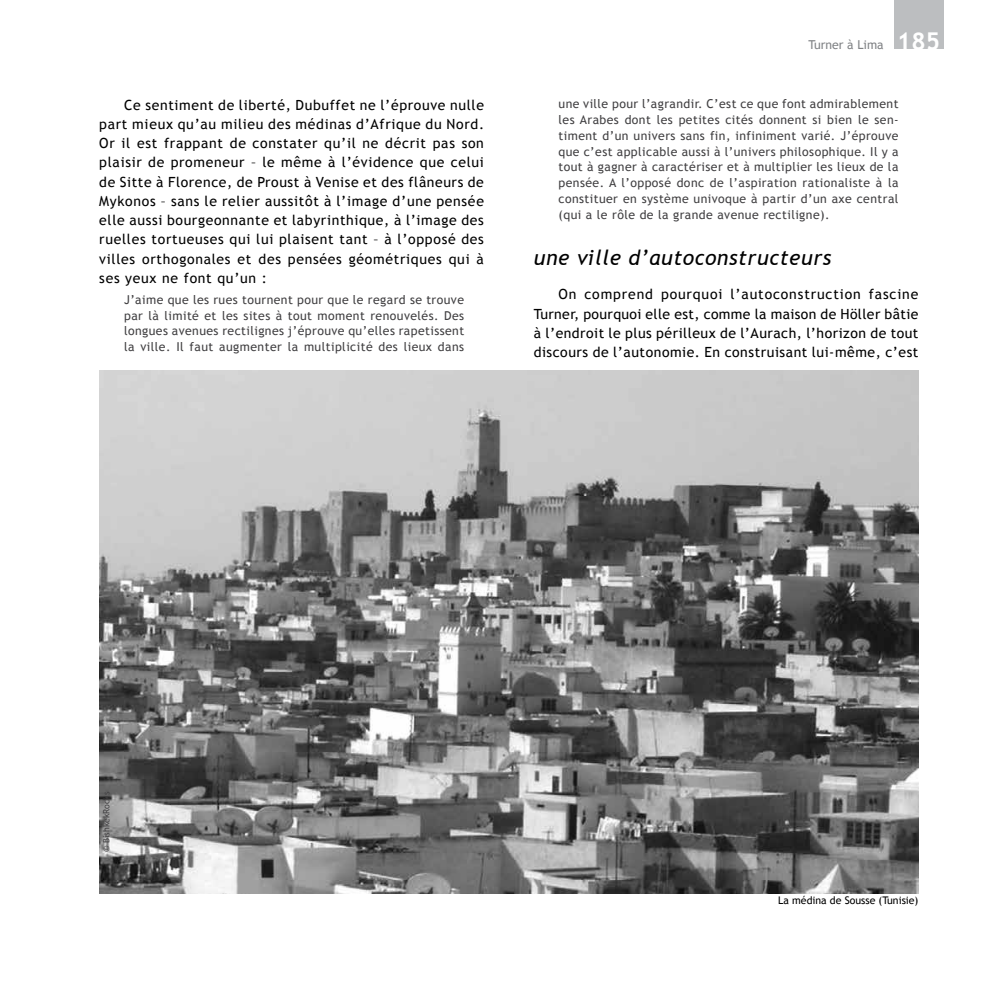
<style>
.page{position:relative;width:993px;height:993px;background:#fff}
.page>*{position:absolute;margin:0;border:0;box-sizing:border-box;transform-origin:0 0}
.t1{font:italic 21px "Trebuchet MS";letter-spacing:.03em;color:#000}
.t2{font:14px/19.2px "Trebuchet MS";letter-spacing:.045em;color:#000;text-align:justify}
.t3{font:12.25px/15.8px "Trebuchet MS";letter-spacing:.035em;color:#414042;text-align:justify}
.t4{font:12.25px "Trebuchet MS";color:#808285}
.t5{font:10.5px "Trebuchet MS";color:#000}
.t6{font:8.75px "Trebuchet MS";color:#414042}
.s1{font-weight:700;font-size:24.5px;color:#fff}
</style>
<div class="page">
<div style="left:893px;top:0;width:50px;height:49px;background:#bcbec0"></div>
<img style="left:99px;top:370px;width:819px;height:523px">
<p class="t2" style="left:99px;top:95px;width:386px;text-indent:25px">Ce sentiment de liberté, Dubuffet ne l’éprouve nulle part mieux qu’au milieu des médinas d’Afrique du Nord.<br>Or il est frappant de constater qu’il ne décrit pas son plaisir de promeneur – le même à l’évidence que celui de Sitte à Florence, de Proust à Venise et des flâneurs de Mykonos – sans le relier aussitôt à l’image d’une pensée elle aussi bourgeonnante et labyrinthique, à l’image des ruelles tortueuses qui lui plaisent tant – à l’opposé des villes orthogonales et des pensées géométriques qui à ses yeux ne font qu’un :</p>
<p class="t3" style="left:124px;top:291px;width:341px">J’aime que les rues tournent pour que le regard se trouve par là limité et les sites à tout moment renouvelés. Des longues avenues rectilignes j’éprouve qu’elles rapetissent la ville. Il faut augmenter la multiplicité des lieux dans</p>
<p class="t4" style="left:808px;top:37px;width:133px">Turner à Lima <span class="s1">185</span></p>
<p class="t3" style="left:558px;top:96px;width:341px">une ville pour l’agrandir. C’est ce que font admirablement les Arabes dont les petites cités donnent si bien le sen&shy;timent d’un univers sans fin, infiniment varié. J’éprouve que c’est applicable aussi à l’univers philosophique. Il y a tout à gagner à caractériser et à multiplier les lieux de la pensée. A l’opposé donc de l’aspiration rationaliste à la constituer en système univoque à partir d’un axe central (qui a le rôle de la grande avenue rectiligne).</p>
<h1 class="t1" style="left:533px;top:245px;width:299px">une ville d’autoconstructeurs</h1>
<p class="t2" style="left:533px;top:285px;width:386px;text-indent:25px">On comprend pourquoi l’autoconstruction fascine Turner, pourquoi elle est, comme la maison de Höller bâtie à l’endroit le plus périlleux de l’Aurach, l’horizon de tout discours de l’autonomie. En construisant lui-même, c’est</p>
<p class="t6" style="left:101px;top:851px;width:61px;rotate:-90deg">© BishkekRocks</p>
<p class="t5" style="left:778px;top:893px;width:142px">La médina de Sousse (Tunisie)</p>
</div>
